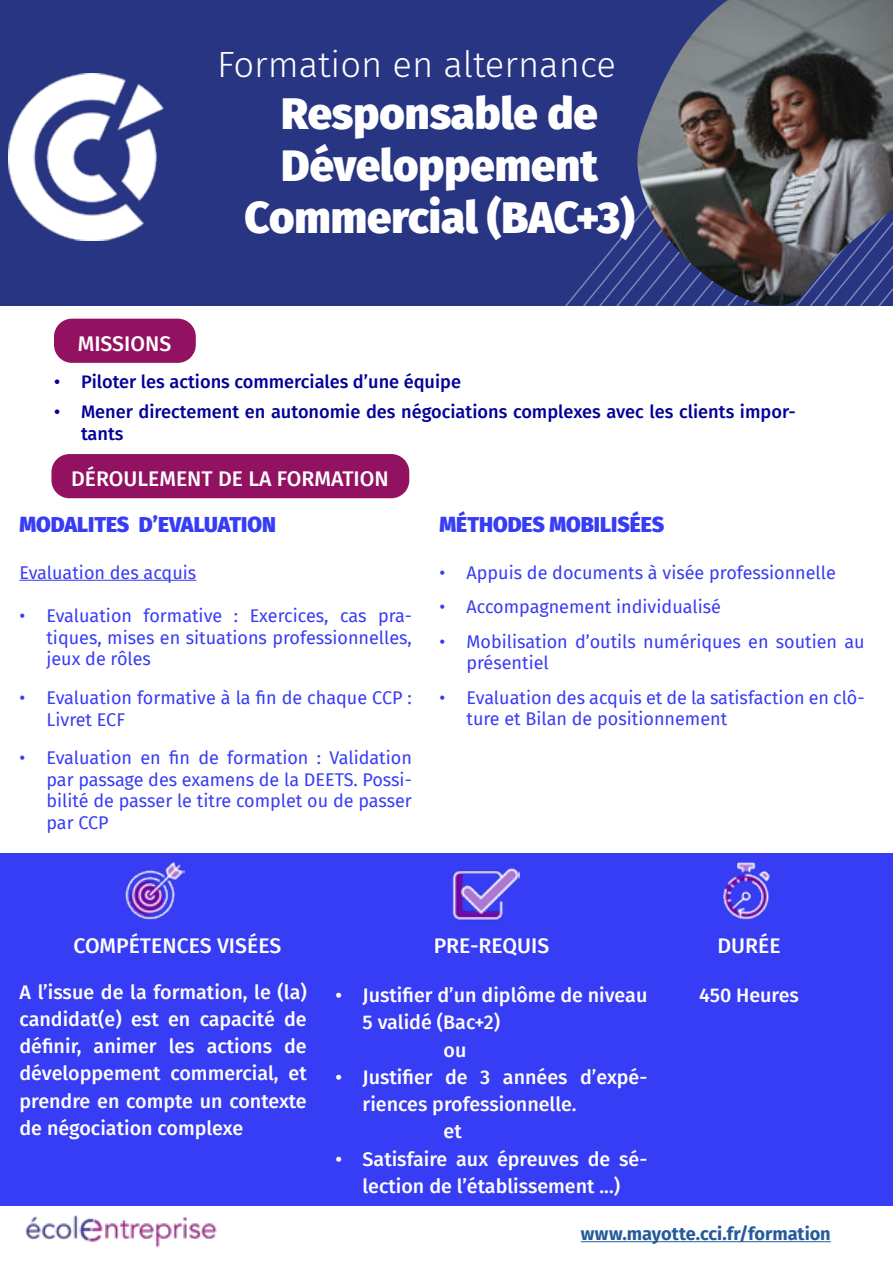
<style>
.page{position:relative;width:893px;height:1263px;background:#fff}
.page>*{position:absolute;margin:0;border:0;box-sizing:border-box;transform-origin:0 0}
.t1{font:900 43.5px/52.2px "Fira Sans";color:#fff;text-align:center}
.t2{font:300 36.45px "Fira Sans";color:#fff}
.t3{font:500 21.15px "Fira Sans";color:#fff}
.t4{font:900 21.15px "Fira Sans";color:#373cf5}
.t5{font:500 19.65px/27.3px "Fira Sans";color:#fff;text-align:justify}
.t6{font:500 18.15px/21.8px "Fira Sans";color:#009}
.t7{font:700 18.15px "Fira Sans";letter-spacing:-.005em;color:#265b9b}
.t8{font:18px/21.6px "Fira Sans";color:#373cf5}
</style>
<div class="page">
<div style="left:0;top:853px;width:893px;height:352px;background:#373cf5"></div>
<div style="left:0;top:0;width:893px;height:306px;background:#283583"></div>
<svg style="left:565px;top:219px;width:71px;height:87px"></svg>
<img style="left:636px;top:0;width:257px;height:306px">
<hr style="left:19px;top:580px;width:177px;height:1px;background:#373cf5">
<img style="left:125px;top:861px;width:60px;height:59px">
<img style="left:723px;top:862px;width:47px;height:58px">
<img style="left:452px;top:867px;width:67px;height:54px">
<hr style="left:581px;top:1241px;width:250px;height:1px;background:#265b9b">
<img style="left:9px;top:73px;width:155px;height:167px">
<div style="left:51px;top:454px;width:358px;height:44px;background:#931161;border-radius:18px"></div>
<div style="left:54px;top:319px;width:142px;height:44px;background:#931161;border-radius:18px"></div>
<img style="left:12px;top:1205px;width:218px;height:43px">
<p class="t3" style="left:78px;top:328px;width:95px">MISSIONS</p>
<h2 class="t2" style="left:217px;top:38px;width:400px">Formation en alternance</h2>
<h1 class="t1" style="left:244px;top:87px;width:391px">Responsable de<br>Développement<br>Commercial (BAC+3)</h1>
<p class="t6" style="left:54px;top:370px;width:409px">• Piloter les actions commerciales d’une équipe</p>
<p class="t6" style="left:81px;top:401px;width:716px;text-indent:-27px">• Mener directement en autonomie des négociations complexes avec les clients impor&shy;tants</p>
<p class="t3" style="left:71px;top:464px;width:319px">DÉROULEMENT DE LA FORMATION</p>
<p class="t4" style="left:19px;top:510px;width:258px">MODALITES D’EVALUATION</p>
<p class="t8" style="left:19px;top:562px;width:178px">Evaluation des acquis</p>
<p class="t8" style="left:46px;top:605px;width:367px;text-align:justify;text-indent:-27px">• Evaluation formative : Exercices, cas pra&shy;tiques, mises en situations professionnelles, jeux de rôles</p>
<p class="t8" style="left:46px;top:687px;width:367px;text-indent:-27px">• Evaluation formative à la fin de chaque CCP :<br>Livret ECF</p>
<p class="t8" style="left:46px;top:747px;width:367px;text-align:justify;text-indent:-27px">• Evaluation en fin de formation : Validation par passage des examens de la DEETS. Possi&shy;bilité de passer le titre complet ou de passer par CCP</p>
<p class="t4" style="left:439px;top:510px;width:226px">MÉTHODES MOBILISÉES</p>
<p class="t8" style="left:439px;top:562px;width:398px">• Appuis de documents à visée professionnelle</p>
<p class="t8" style="left:439px;top:596px;width:283px">• Accompagnement individualisé</p>
<p class="t8" style="left:466px;top:630px;width:400px;text-indent:-27px">• Mobilisation d’outils numériques en soutien au présentiel</p>
<p class="t8" style="left:466px;top:686px;width:400px;text-indent:-27px">• Evaluation des acquis et de la satisfaction en clô&shy;ture et Bilan de positionnement</p>
<p class="t3" style="left:73px;top:930px;width:209px">COMPÉTENCES VISÉES</p>
<p class="t5" style="left:19px;top:978px;width:289px">A l’issue de la formation, le (la) candidat(e) est en capacité de définir, animer les actions de développement commercial, et prendre en compte un contexte de négociation complexe</p>
<p class="t3" style="left:434px;top:930px;width:117px">PRE-REQUIS</p>
<p class="t5" style="left:336px;top:981px;width:313px">• Justifier d’un diplôme de niveau</p>
<p class="t5" style="left:363px;top:1009px;width:139px">5 validé (Bac+2)</p>
<p class="t5" style="left:444px;top:1036px;width:24px">ou</p>
<p class="t5" style="left:336px;top:1063px;width:313px">• Justifier de 3 années d’expé-</p>
<p class="t5" style="left:363px;top:1090px;width:215px">riences professionnelle.</p>
<p class="t5" style="left:444px;top:1118px;width:20px">et</p>
<p class="t5" style="left:336px;top:1145px;width:313px;text-align:center">• Satisfaire aux épreuves de sé&shy;lection de l’établissement ...)</p>
<p class="t3" style="left:717px;top:930px;width:65px">DURÉE</p>
<p class="t5" style="left:699px;top:981px;width:101px">450 Heures</p>
<p class="t7" style="left:581px;top:1221px;width:251px">www.mayotte.cci.fr/formation</p>
</div>
